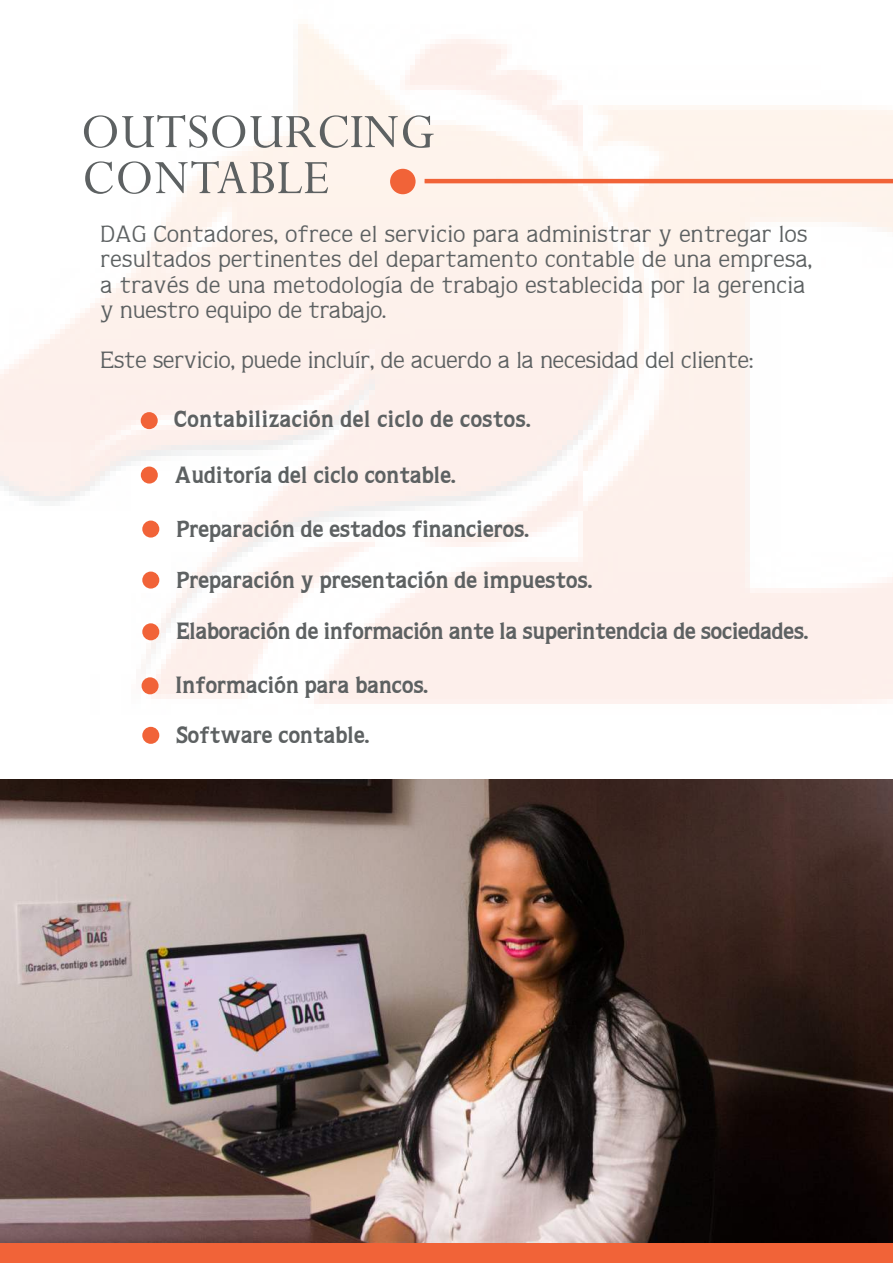
<style>
.page{position:relative;width:893px;height:1263px;background:#fff}
.page>*{position:absolute;margin:0;border:0;box-sizing:border-box;transform-origin:0 0}
.t1{font:54px/46px "Perpetua";color:#5d6162}
.t2{font:700 21px "Quorum";letter-spacing:-.015em;color:#5d6162}
.t3{font:21px/25.2px "Quorum";letter-spacing:.02em;color:#5d6162}
.t4{font:21px "Quorum";color:#5d6162}
</style>
<div class="page">
<img style="left:0;top:24px;width:893px;height:720px">
<img style="left:0;top:442px;width:70px;height:302px">
<hr style="left:425px;top:179px;width:468px;height:4px;background:#f16338">
<div style="left:390px;top:169px;width:26px;height:25px;background:#f16338;border-radius:50%"></div>
<div style="left:141px;top:412px;width:17px;height:17px;background:#f16338;border-radius:50%"></div>
<div style="left:141px;top:466px;width:17px;height:18px;background:#f16338;border-radius:50%"></div>
<div style="left:142px;top:520px;width:17px;height:18px;background:#f16338;border-radius:50%"></div>
<div style="left:142px;top:571px;width:17px;height:18px;background:#f16338;border-radius:50%"></div>
<div style="left:142px;top:623px;width:17px;height:17px;background:#f16338;border-radius:50%"></div>
<div style="left:142px;top:677px;width:17px;height:17px;background:#f16338;border-radius:50%"></div>
<div style="left:142px;top:727px;width:17px;height:17px;background:#f16338;border-radius:50%"></div>
<img style="left:0;top:779px;width:893px;height:465px">
<div style="left:0;top:1244px;width:893px;height:19px;background:#f16338"></div>
<h1 class="t1" style="left:81px;top:107px;width:356px">OUTSOURCING<br>CONTABLE</h1>
<p class="t3" style="left:101px;top:222px;width:713px">DAG Contadores, ofrece el servicio para administrar y entregar los resultados pertinentes del departamento contable de una empresa, a través de una metodología de trabajo establecida por la gerencia y nuestro equipo de trabajo.</p>
<p class="t4" style="left:101px;top:347px;width:654px">Este servicio, puede incluír, de acuerdo a la necesidad del cliente:</p>
<p class="t2" style="left:174px;top:405px;width:358px">Contabilización del ciclo de costos.</p>
<p class="t2" style="left:175px;top:461px;width:283px">Auditoría del ciclo contable.</p>
<p class="t2" style="left:176px;top:515px;width:354px">Preparación de estados financieros.</p>
<p class="t2" style="left:176px;top:566px;width:418px">Preparación y presentación de impuestos.</p>
<p class="t2" style="left:176px;top:618px;width:634px">Elaboración de información ante la superintendcia de sociedades.</p>
<p class="t2" style="left:175px;top:672px;width:254px">Información para bancos.</p>
<p class="t2" style="left:176px;top:721px;width:195px">Software contable.</p>
</div>
